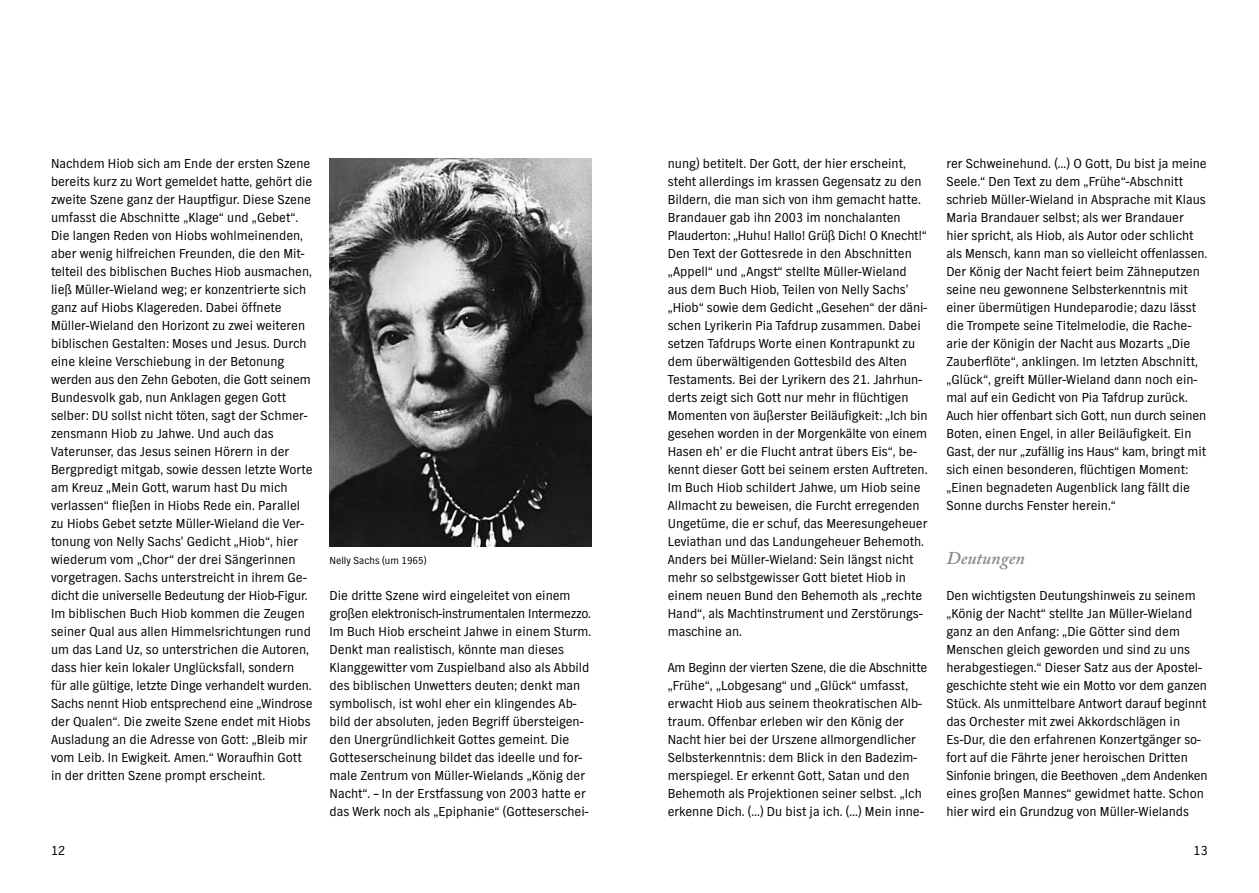
<style>
.page{position:relative;width:1259px;height:893px;background:#fff}
.page>*{position:absolute;margin:0;border:0;box-sizing:border-box;transform-origin:0 0}
.t1{font:italic 600 18px "Adobe Caslon Pro";color:#87888a}
.t2{font:13.5px/18px "NDR Sans";color:#000}
.t3{font:10.5px "NDR Sans";color:#000}
</style>
<div class="page">
<img style="left:330px;top:158px;width:261px;height:388px">
<p class="t2" style="left:51px;top:155px;width:263px">Nachdem Hiob sich am Ende der ersten Szene bereits kurz zu Wort gemeldet hatte, gehört die zweite Szene ganz der Hauptfigur. Diese Szene umfasst die Abschnitte „Klage“ und „Gebet“.<br>Die langen Reden von Hiobs wohlmeinenden, aber wenig hilfreichen Freunden, die den Mit&shy;telteil des biblischen Buches Hiob ausmachen, ließ Müller-Wieland weg; er konzentrierte sich ganz auf Hiobs Klagereden. Dabei öffnete Müller-Wieland den Horizont zu zwei weiteren biblischen Gestalten: Moses und Jesus. Durch eine kleine Verschiebung in der Betonung werden aus den Zehn Geboten, die Gott seinem Bundesvolk gab, nun Anklagen gegen Gott selber: DU sollst nicht töten, sagt der Schmer&shy;zensmann Hiob zu Jahwe. Und auch das Vaterunser, das Jesus seinen Hörern in der Bergpredigt mitgab, sowie dessen letzte Worte am Kreuz „Mein Gott, warum hast Du mich verlassen“ fließen in Hiobs Rede ein. Parallel zu Hiobs Gebet setzte Müller-Wieland die Ver&shy;tonung von Nelly Sachs’ Gedicht „Hiob“, hier wiederum vom „Chor“ der drei Sängerinnen vorgetragen. Sachs unterstreicht in ihrem Ge&shy;dicht die universelle Bedeutung der Hiob-Figur.<br>Im biblischen Buch Hiob kommen die Zeugen seiner Qual aus allen Himmelsrichtungen rund um das Land Uz, so unterstrichen die Autoren, dass hier kein lokaler Unglücksfall, sondern für alle gültige, letzte Dinge verhandelt wurden.<br>Sachs nennt Hiob entsprechend eine „Windrose der Qualen“. Die zweite Szene endet mit Hiobs Ausladung an die Adresse von Gott: „Bleib mir vom Leib. In Ewigkeit. Amen.“ Woraufhin Gott in der dritten Szene prompt erscheint.</p>
<p class="t2" style="left:51px;top:841px;width:16px">12</p>
<p class="t3" style="left:330px;top:555px;width:98px">Nelly Sachs (um 1965)</p>
<p class="t2" style="left:330px;top:587px;width:263px">Die dritte Szene wird eingeleitet von einem großen elektronisch-instrumentalen Intermezzo.<br>Im Buch Hiob erscheint Jahwe in einem Sturm.<br>Denkt man realistisch, könnte man dieses Klanggewitter vom Zuspielband also als Abbild des biblischen Unwetters deuten; denkt man symbolisch, ist wohl eher ein klingendes Ab&shy;bild der absoluten, jeden Begriff übersteigen&shy;den Unergründlichkeit Gottes gemeint. Die Gotteserscheinung bildet das ideelle und for&shy;male Zentrum von Müller-Wielands „König der Nacht“. – In der Erstfassung von 2003 hatte er das Werk noch als „Epiphanie“ (Gotteserschei-</p>
<p class="t2" style="left:668px;top:155px;width:261px">nung) betitelt. Der Gott, der hier erscheint, steht allerdings im krassen Gegensatz zu den Bildern, die man sich von ihm gemacht hatte.<br>Brandauer gab ihn 2003 im nonchalanten Plauderton: „Huhu! Hallo! Grüß Dich! O Knecht!“ Den Text der Gottesrede in den Abschnitten „Appell“ und „Angst“ stellte Müller-Wieland aus dem Buch Hiob, Teilen von Nelly Sachs’ „Hiob“ sowie dem Gedicht „Gesehen“ der däni&shy;schen Lyrikerin Pia Tafdrup zusammen. Dabei setzen Tafdrups Worte einen Kontrapunkt zu dem überwältigenden Gottesbild des Alten Testaments. Bei der Lyrikern des 21. Jahrhun&shy;derts zeigt sich Gott nur mehr in flüchtigen Momenten von äußerster Beiläufigkeit: „Ich bin gesehen worden in der Morgenkälte von einem Hasen eh’ er die Flucht antrat übers Eis“, be&shy;kennt dieser Gott bei seinem ersten Auftreten.<br>Im Buch Hiob schildert Jahwe, um Hiob seine Allmacht zu beweisen, die Furcht erregenden Ungetüme, die er schuf, das Meeresungeheuer Leviathan und das Landungeheuer Behemoth.<br>Anders bei Müller-Wieland: Sein längst nicht mehr so selbstgewisser Gott bietet Hiob in einem neuen Bund den Behemoth als „rechte Hand“, als Machtinstrument und Zerstörungs&shy;maschine an.</p>
<p class="t2" style="left:668px;top:659px;width:261px">Am Beginn der vierten Szene, die die Abschnitte „Frühe“, „Lobgesang“ und „Glück“ umfasst, erwacht Hiob aus seinem theokratischen Alb&shy;traum. Offenbar erleben wir den König der Nacht hier bei der Urszene allmorgendlicher Selbsterkenntnis: dem Blick in den Badezim&shy;merspiegel. Er erkennt Gott, Satan und den Behemoth als Projektionen seiner selbst. „Ich erkenne Dich. (…) Du bist ja ich. (…) Mein inne-</p>
<p class="t2" style="left:946px;top:155px;width:262px">rer Schweinehund. (…) O Gott, Du bist ja meine Seele.“ Den Text zu dem „Frühe“-Abschnitt schrieb Müller-Wieland in Absprache mit Klaus Maria Brandauer selbst; als wer Brandauer hier spricht, als Hiob, als Autor oder schlicht als Mensch, kann man so vielleicht offenlassen.<br>Der König der Nacht feiert beim Zähneputzen seine neu gewonnene Selbsterkenntnis mit einer übermütigen Hundeparodie; dazu lässt die Trompete seine Titelmelodie, die Rache&shy;arie der Königin der Nacht aus Mozarts „Die Zauberflöte“, anklingen. Im letzten Abschnitt, „Glück“, greift Müller-Wieland dann noch ein&shy;mal auf ein Gedicht von Pia Tafdrup zurück.<br>Auch hier offenbart sich Gott, nun durch seinen Boten, einen Engel, in aller Beiläufigkeit. Ein Gast, der nur „zufällig ins Haus“ kam, bringt mit sich einen besonderen, flüchtigen Moment: „Einen begnadeten Augenblick lang fällt die Sonne durchs Fenster herein.“</p>
<h1 class="t1" style="left:946px;top:548px;width:80px">Deutungen</h1>
<p class="t2" style="left:946px;top:587px;width:263px">Den wichtigsten Deutungshinweis zu seinem „König der Nacht“ stellte Jan Müller-Wieland ganz an den Anfang: „Die Götter sind dem Menschen gleich geworden und sind zu uns herabgestiegen.“ Dieser Satz aus der Apostel&shy;geschichte steht wie ein Motto vor dem ganzen Stück. Als unmittelbare Antwort darauf beginnt das Orchester mit zwei Akkordschlägen in Es-Dur, die den erfahrenen Konzertgänger so&shy;fort auf die Fährte jener heroischen Dritten Sinfonie bringen, die Beethoven „dem Andenken eines großen Mannes“ gewidmet hatte. Schon hier wird ein Grundzug von Müller-Wielands</p>
<p class="t2" style="left:1193px;top:841px;width:16px">13</p>
</div>
